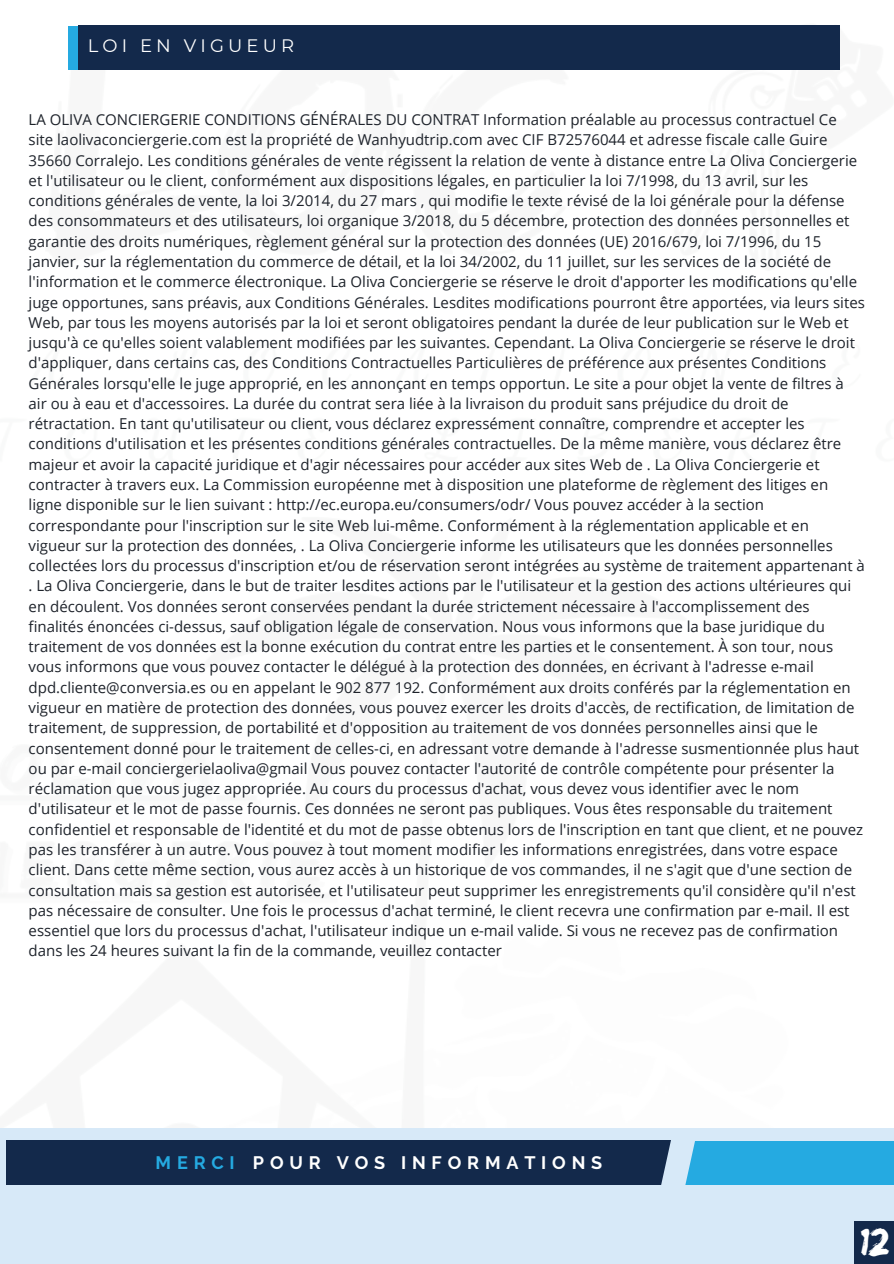
<style>
.page{position:relative;width:894px;height:1264px;background:#fff}
.page>*{position:absolute;margin:0;border:0;box-sizing:border-box;transform-origin:0 0}
.t1{font:39.75px "Edo";color:#fff}
.t2{font:700 18px "Raleway";letter-spacing:.32em;color:#fff}
.t3{font:18px "Montserrat";letter-spacing:.23em;color:#fff}
.t4{font:15px/20.2px "Open Sans";color:#1e232b}
.s1{color:#25aae1}
</style>
<div class="page">
<div style="left:69px;top:26px;width:18px;height:44px;background:#25aae1"></div>
<div style="left:78px;top:26px;width:761px;height:44px;background:#13294b"></div>
<div style="left:0;top:1128px;width:893px;height:135px;background:#d7e9f8"></div>
<div style="left:6px;top:1140px;width:670px;height:45px;background:#13294b"></div>
<div style="left:673px;top:1140px;width:220px;height:44px;background:#25aae1"></div>
<svg style="left:661px;top:1140px;width:51px;height:45px"></svg>
<div style="left:854px;top:1221px;width:39px;height:42px;background:#13294b"></div>
<p class="t3" style="left:88px;top:35px;width:208px">LOI EN VIGUEUR</p>
<p class="t4" style="left:29px;top:109px;width:837px">LA OLIVA CONCIERGERIE CONDITIONS GÉNÉRALES DU CONTRAT Information préalable au processus contractuel Ce site laolivaconciergerie.com est la propriété de Wanhyudtrip.com avec CIF B72576044 et adresse fiscale calle Guire 35660 Corralejo. Les conditions générales de vente régissent la relation de vente à distance entre La Oliva Conciergerie et l'utilisateur ou le client, conformément aux dispositions légales, en particulier la loi 7/1998, du 13 avril, sur les conditions générales de vente, la loi 3/2014, du 27 mars , qui modifie le texte révisé de la loi générale pour la défense des consommateurs et des utilisateurs, loi organique 3/2018, du 5 décembre, protection des données personnelles et garantie des droits numériques, règlement général sur la protection des données (UE) 2016/679, loi 7/1996, du 15 janvier, sur la réglementation du commerce de détail, et la loi 34/2002, du 11 juillet, sur les services de la société de l'information et le commerce électronique. La Oliva Conciergerie se réserve le droit d'apporter les modifications qu'elle juge opportunes, sans préavis, aux Conditions Générales. Lesdites modifications pourront être apportées, via leurs sites Web, par tous les moyens autorisés par la loi et seront obligatoires pendant la durée de leur publication sur le Web et jusqu'à ce qu'elles soient valablement modifiées par les suivantes. Cependant. La Oliva Conciergerie se réserve le droit d'appliquer, dans certains cas, des Conditions Contractuelles Particulières de préférence aux présentes Conditions Générales lorsqu'elle le juge approprié, en les annonçant en temps opportun. Le site a pour objet la vente de filtres à air ou à eau et d'accessoires. La durée du contrat sera liée à la livraison du produit sans préjudice du droit de rétractation. En tant qu'utilisateur ou client, vous déclarez expressément connaître, comprendre et accepter les conditions d'utilisation et les présentes conditions générales contractuelles. De la même manière, vous déclarez être majeur et avoir la capacité juridique et d'agir nécessaires pour accéder aux sites Web de . La Oliva Conciergerie et contracter à travers eux. La Commission européenne met à disposition une plateforme de règlement des litiges en ligne disponible sur le lien suivant : http://ec.europa.eu/consumers/odr/ Vous pouvez accéder à la section correspondante pour l'inscription sur le site Web lui-même. Conformément à la réglementation applicable et en vigueur sur la protection des données, . La Oliva Conciergerie informe les utilisateurs que les données personnelles collectées lors du processus d'inscription et/ou de réservation seront intégrées au système de traitement appartenant à . La Oliva Conciergerie, dans le but de traiter lesdites actions par le l'utilisateur et la gestion des actions ultérieures qui en découlent. Vos données seront conservées pendant la durée strictement nécessaire à l'accomplissement des finalités énoncées ci-dessus, sauf obligation légale de conservation. Nous vous informons que la base juridique du traitement de vos données est la bonne exécution du contrat entre les parties et le consentement. À son tour, nous vous informons que vous pouvez contacter le délégué à la protection des données, en écrivant à l'adresse e-mail dpd.cliente@conversia.es ou en appelant le 902 877 192. Conformément aux droits conférés par la réglementation en vigueur en matière de protection des données, vous pouvez exercer les droits d'accès, de rectification, de limitation de traitement, de suppression, de portabilité et d'opposition au traitement de vos données personnelles ainsi que le consentement donné pour le traitement de celles-ci, en adressant votre demande à l'adresse susmentionnée plus haut ou par e-mail conciergerielaoliva@gmail Vous pouvez contacter l'autorité de contrôle compétente pour présenter la réclamation que vous jugez appropriée. Au cours du processus d'achat, vous devez vous identifier avec le nom d'utilisateur et le mot de passe fournis. Ces données ne seront pas publiques. Vous êtes responsable du traitement confidentiel et responsable de l'identité et du mot de passe obtenus lors de l'inscription en tant que client, et ne pouvez pas les transférer à un autre. Vous pouvez à tout moment modifier les informations enregistrées, dans votre espace client. Dans cette même section, vous aurez accès à un historique de vos commandes, il ne s'agit que d'une section de consultation mais sa gestion est autorisée, et l'utilisateur peut supprimer les enregistrements qu'il considère qu'il n'est pas nécessaire de consulter. Une fois le processus d'achat terminé, le client recevra une confirmation par e-mail. Il est essentiel que lors du processus d'achat, l'utilisateur indique un e-mail valide. Si vous ne recevez pas de confirmation dans les 24 heures suivant la fin de la commande, veuillez contacter</p>
<p class="t2" style="left:156px;top:1151px;width:448px"><span class="s1">MERCI</span> POUR VOS INFORMATIONS</p>
<h1 class="t1" style="left:860px;top:1217px;width:29px">12</h1>
</div>
